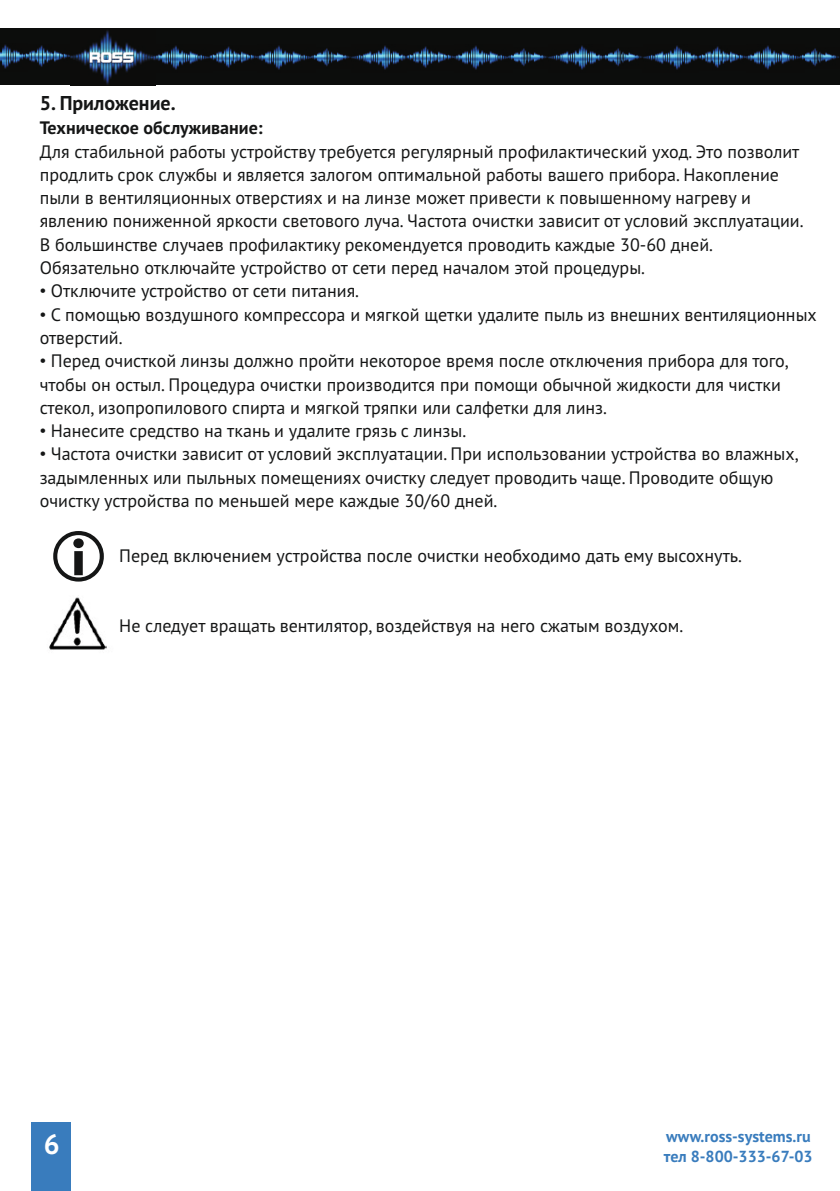
<style>
.page{position:relative;width:840px;height:1191px;background:#fff}
.page>*{position:absolute;margin:0;border:0;box-sizing:border-box;transform-origin:0 0}
.t1{font:700 28px "PT Sans";color:#fff}
.t2{font:700 20px "PT Sans";color:#151616}
.t3{font:18px/23.2px "PT Sans";color:#151616}
.t4{font:700 18px "PT Sans";color:#151616}
.t5{font:700 16px/20.8px "PT Sans";color:#397cbd}
.s1{font-family:"Arial"}
</style>
<div class="page">
<div style="left:0;top:28px;width:839px;height:57px;background:#0c0d0c"></div>
<img style="left:155px;top:45px;width:54px;height:25px">
<img style="left:0;top:44px;width:23px;height:25px">
<img style="left:23px;top:45px;width:47px;height:22px">
<img style="left:70px;top:30px;width:85px;height:55px">
<img style="left:209px;top:46px;width:48px;height:22px">
<img style="left:257px;top:45px;width:54px;height:25px">
<img style="left:311px;top:48px;width:40px;height:18px">
<img style="left:351px;top:45px;width:55px;height:25px">
<img style="left:406px;top:46px;width:48px;height:22px">
<img style="left:454px;top:45px;width:53px;height:25px">
<img style="left:507px;top:48px;width:40px;height:18px">
<img style="left:547px;top:45px;width:55px;height:25px">
<img style="left:602px;top:48px;width:40px;height:19px">
<img style="left:642px;top:45px;width:55px;height:25px">
<img style="left:698px;top:46px;width:48px;height:22px">
<img style="left:746px;top:45px;width:53px;height:25px">
<img style="left:799px;top:48px;width:40px;height:18px">
<div style="left:31px;top:1123px;width:40px;height:68px;background:#397cbd"></div>
<svg style="left:53px;top:531px;width:51px;height:50px"></svg>
<img style="left:49px;top:597px;width:58px;height:53px">
<p class="t2" style="left:40px;top:95px;width:137px">5. Приложение.</p>
<p class="t4" style="left:40px;top:120px;width:224px">Техническое обслуживание:</p>
<p class="t3" style="left:40px;top:141px;width:765px">Для стабильной работы устройству требуется регулярный профилактический уход. Это позволит продлить срок службы и является залогом оптимальной работы вашего прибора. Накопление пыли в вентиляционных отверстиях и на линзе может привести к повышенному нагреву и явлению пониженной яркости светового луча. Частота очистки зависит от условий эксплуатации.<br>В большинстве случаев профилактику рекомендуется проводить каждые 30-60 дней.<br>Обязательно отключайте устройство от сети перед началом этой процедуры.</p>
<p class="t3" style="left:40px;top:281px;width:321px"><span class="s1">•</span> Отключите устройство от сети питания.</p>
<p class="t3" style="left:40px;top:304px;width:778px"><span class="s1">•</span> С помощью воздушного компрессора и мягкой щетки удалите пыль из внешних вентиляционных отверстий.</p>
<p class="t3" style="left:40px;top:351px;width:750px"><span class="s1">•</span> Перед очисткой линзы должно пройти некоторое время после отключения прибора для того, чтобы он остыл. Процедура очистки производится при помощи обычной жидкости для чистки стекол, изопропилового спирта и мягкой тряпки или салфетки для линз.</p>
<p class="t3" style="left:40px;top:421px;width:428px"><span class="s1">•</span> Нанесите средство на ткань и удалите грязь с линзы.</p>
<p class="t3" style="left:40px;top:444px;width:760px"><span class="s1">•</span> Частота очистки зависит от условий эксплуатации. При использовании устройства во влажных, задымленных или пыльных помещениях очистку следует проводить чаще. Проводите общую очистку устройства по меньшей мере каждые 30/60 дней.</p>
<p class="t3" style="left:119px;top:546px;width:624px">Перед включением устройства после очистки необходимо дать ему высохнуть.</p>
<p class="t3" style="left:119px;top:616px;width:565px">Не следует вращать вентилятор, воздействуя на него сжатым воздухом.</p>
<h1 class="t1" style="left:44px;top:1132px;width:17px">6</h1>
<p class="t5" style="left:663px;top:1126px;width:150px">www.ross-systems.ru тел 8-800-333-67-03</p>
</div>
